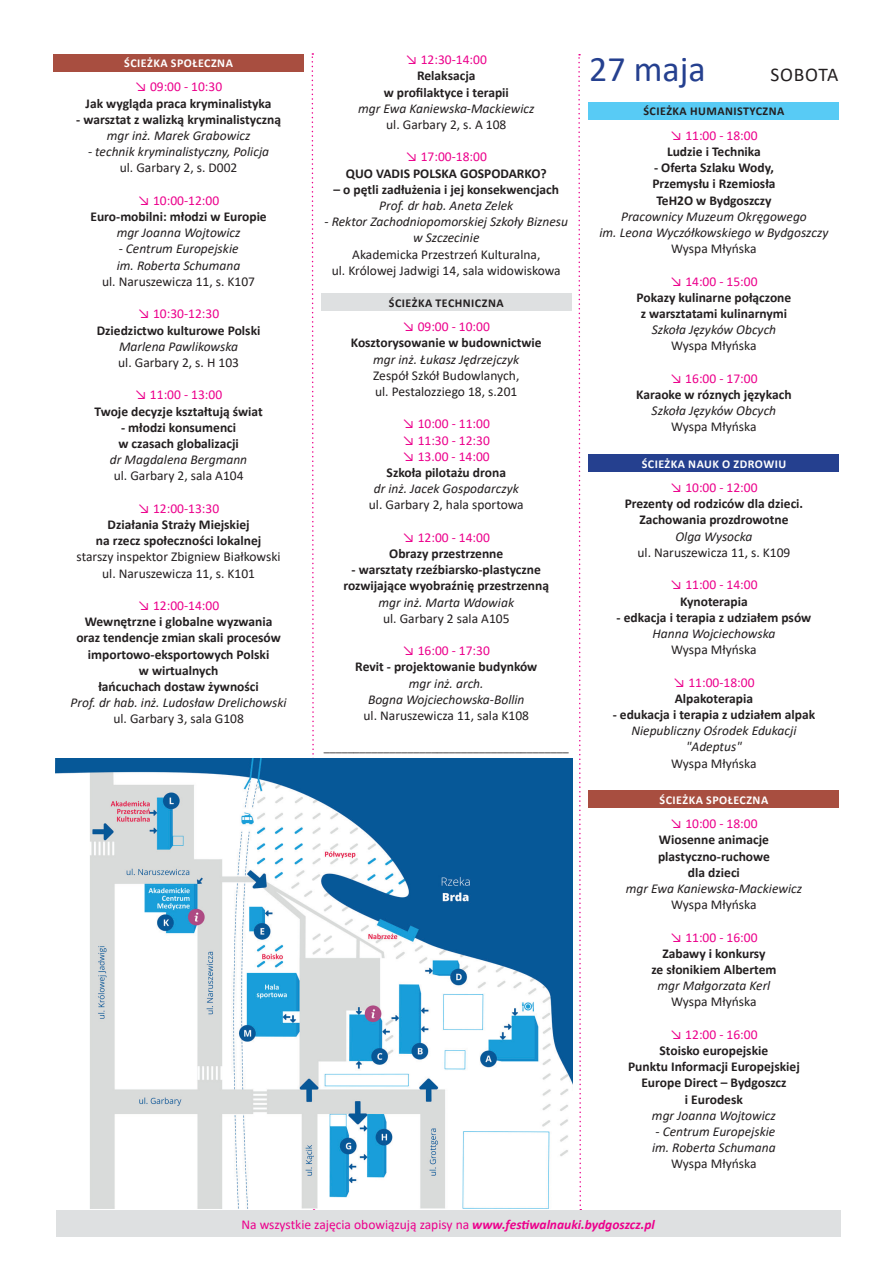
<style>
.page{position:relative;width:893px;height:1263px;background:#fff}
.page>*{position:absolute;margin:0;border:0;box-sizing:border-box;transform-origin:0 0}
.t1{font:36px "Calibri";color:#25408f}
.t2{font:19.5px "Calibri";letter-spacing:.04em;color:#231f20}
.t3{font:700 13.5px/16.2px "Calibri";color:#231f20;text-align:center}
.t4{font:italic 13.5px/16.2px "Calibri";color:#231f20;text-align:center}
.t5{font:13.5px/16.2px "Calibri";color:#231f20;text-align:center}
.t6{font:13.5px/16.2px "Calibri";color:#ec008c;text-align:justify}
.t7{font:700 12px "Calibri";letter-spacing:.04em;color:#fff}
.t8{font:12px "Calibri";color:#231f20}
.t9{font:700 12px "Calibri";letter-spacing:.04em;color:#231f20}
.s1{font-weight:700;font-style:italic}
</style>
<div class="page">
<div style="left:53px;top:54px;width:251px;height:17px;background:#a84e40"></div>
<div style="left:321px;top:294px;width:251px;height:17px;background:#dee0e1"></div>
<div style="left:588px;top:102px;width:251px;height:17px;background:#58cbf5"></div>
<div style="left:588px;top:455px;width:251px;height:17px;background:#25408f"></div>
<div style="left:588px;top:791px;width:251px;height:17px;background:#a84e40"></div>
<svg style="left:311px;top:53px;width:4px;height:1157px"></svg>
<svg style="left:578px;top:54px;width:4px;height:1156px"></svg>
<img style="left:56px;top:758px;width:517px;height:451px">
<div style="left:56px;top:1210px;width:785px;height:27px;background:#dee0e1"></div>
<p class="t7" style="left:124px;top:55px;width:110px">ścieżka SPOŁECZNA</p>
<p class="t6" style="left:135px;top:79px;width:89px">↘ 09:00 - 10:30</p>
<p class="t3" style="left:86px;top:95px;width:187px">Jak wygląda praca kryminalistyka</p>
<p class="t3" style="left:76px;top:111px;width:206px">- warsztat z walizką kryminalistyczną</p>
<p class="t4" style="left:107px;top:127px;width:145px">mgr inż. Marek Grabowicz</p>
<p class="t4" style="left:88px;top:143px;width:183px">- technik kryminalistyczny, Policja</p>
<p class="t5" style="left:120px;top:160px;width:119px">ul. Garbary 2, s. D002</p>
<p class="t6" style="left:138px;top:192px;width:83px">↘ 10:00-12:00</p>
<p class="t3" style="left:90px;top:208px;width:178px">Euro-mobilni: młodzi w Europie</p>
<p class="t4" style="left:117px;top:224px;width:125px">mgr Joanna Wojtowicz</p>
<p class="t4" style="left:117px;top:240px;width:125px;text-align:left">- Centrum Europejskie im. Roberta Schumana</p>
<p class="t5" style="left:102px;top:273px;width:154px">ul. Naruszewicza 11, s. K107</p>
<p class="t6" style="left:138px;top:305px;width:83px">↘ 10:30-12:30</p>
<p class="t3" style="left:97px;top:322px;width:165px">Dziedzictwo kulturowe Polski</p>
<p class="t4" style="left:119px;top:337px;width:121px">Marlena Pawlikowska</p>
<p class="t5" style="left:118px;top:354px;width:122px">ul. Garbary 2, s. H 103</p>
<p class="t6" style="left:135px;top:386px;width:89px">↘ 11:00 - 13:00</p>
<p class="t3" style="left:94px;top:403px;width:170px">Twoje decyzje kształtują świat</p>
<p class="t3" style="left:118px;top:419px;width:122px;text-align:left">- młodzi konsumenci w czasach globalizacji</p>
<p class="t4" style="left:110px;top:451px;width:139px">dr Magdalena Bergmann</p>
<p class="t5" style="left:114px;top:467px;width:131px">ul. Garbary 2, sala A104</p>
<p class="t6" style="left:138px;top:500px;width:83px">↘ 12:00-13:30</p>
<p class="t3" style="left:96px;top:516px;width:167px">Działania Straży Miejskiej<br>na rzecz społeczności lokalnej</p>
<p class="t5" style="left:77px;top:548px;width:206px">starszy inspektor Zbigniew Białkowski ul. Naruszewicza 11, s. K101</p>
<p class="t6" style="left:138px;top:597px;width:83px">↘ 12:00-14:00</p>
<p class="t3" style="left:76px;top:613px;width:206px">Wewnętrzne i globalne wyzwania oraz tendencje zmian skali procesów importowo-eksportowych Polski<br>w wirtualnych<br>łańcuchach dostaw żywności</p>
<p class="t4" style="left:71px;top:694px;width:218px">Prof. dr hab. inż. Ludosław Drelichowski</p>
<p class="t5" style="left:113px;top:710px;width:132px">ul. Garbary 3, sala G108</p>
<p class="t6" style="left:406px;top:51px;width:83px">↘ 12:30-14:00</p>
<p class="t3" style="left:384px;top:68px;width:127px">Relaksacja<br>w profilaktyce i terapii</p>
<p class="t4" style="left:358px;top:100px;width:178px">mgr Ewa Kaniewska-Mackiewicz</p>
<p class="t5" style="left:386px;top:116px;width:122px">ul. Garbary 2, s. A 108</p>
<p class="t6" style="left:406px;top:148px;width:83px">↘ 17:00-18:00</p>
<p class="t3" style="left:346px;top:165px;width:202px">QUO VADIS POLSKA GOSPODARKO?</p>
<p class="t3" style="left:334px;top:181px;width:227px">– o pętli zadłużenia i jej konsekwencjach</p>
<p class="t4" style="left:379px;top:197px;width:136px">Prof. dr hab. Aneta Zelek</p>
<p class="t4" style="left:325px;top:213px;width:245px">- Rektor Zachodniopomorskiej Szkoły Biznesu w Szczecinie</p>
<p class="t5" style="left:332px;top:246px;width:230px">Akademicka Przestrzeń Kulturalna,<br>ul. Królowej Jadwigi 14, sala widowiskowa</p>
<p class="t9" style="left:389px;top:294px;width:116px">ścieżka TECH NICZNA</p>
<p class="t6" style="left:403px;top:318px;width:89px">↘ 09:00 - 10:00</p>
<p class="t3" style="left:351px;top:335px;width:192px">Kosztorysowanie w budownictwie</p>
<p class="t4" style="left:373px;top:350px;width:148px">mgr inż. Łukasz Jędrzejczyk</p>
<p class="t5" style="left:373px;top:367px;width:148px;text-align:left">Zespół Szkół Budowlanych, ul. Pestalozziego 18, s.201</p>
<p class="t6" style="left:403px;top:415px;width:89px">↘ 10:00 - 11:00 ↘ 11:30 - 12:30 ↘ 13.00 - 14:00</p>
<p class="t3" style="left:387px;top:464px;width:121px">Szkoła pilotażu drona</p>
<p class="t4" style="left:374px;top:480px;width:147px">dr inż. Jacek Gospodarczyk</p>
<p class="t5" style="left:369px;top:496px;width:156px">ul. Garbary 2, hala sportowa</p>
<p class="t6" style="left:403px;top:529px;width:89px">↘ 12:00 - 14:00</p>
<p class="t3" style="left:389px;top:545px;width:116px">Obrazy przestrzenne</p>
<p class="t3" style="left:343px;top:561px;width:207px">- warsztaty rzeźbiarsko-plastyczne rozwijające wyobraźnię przestrzenną</p>
<p class="t4" style="left:378px;top:593px;width:137px">mgr inż. Marta Wdowiak</p>
<p class="t5" style="left:383px;top:610px;width:128px">ul. Garbary 2 sala A105</p>
<p class="t6" style="left:403px;top:642px;width:89px">↘ 16:00 - 17:30</p>
<p class="t3" style="left:355px;top:659px;width:184px">Revit - projektowanie budynków</p>
<p class="t4" style="left:368px;top:674px;width:158px">mgr inż. arch.<br>Bogna Wojciechowska-Bollin</p>
<p class="t5" style="left:363px;top:707px;width:167px">ul. Naruszewicza 11, sala K108</p>
<p class="t8" style="left:324px;top:738px;width:247px">_________________________________________</p>
<h1 class="t1" style="left:589px;top:44px;width:118px">27 maja</h1>
<h2 class="t2" style="left:770px;top:61px;width:69px">SOBOTA</h2>
<p class="t9" style="left:643px;top:103px;width:142px">ścieżka humanistyczna</p>
<p class="t6" style="left:670px;top:127px;width:89px">↘ 11:00 - 18:00</p>
<p class="t3" style="left:667px;top:143px;width:95px">Ludzie i Technika</p>
<p class="t3" style="left:652px;top:159px;width:125px;text-align:left">- Oferta Szlaku Wody,<br>Przemysłu i Rzemiosła<br>TeH2O w Bydgoszczy</p>
<p class="t4" style="left:599px;top:208px;width:230px">Pracownicy Muzeum Okręgowego<br>im. Leona Wyczółkowskiego w Bydgoszczy</p>
<p class="t5" style="left:671px;top:240px;width:87px">Wyspa Młyńska</p>
<p class="t6" style="left:670px;top:273px;width:89px">↘ 14:00 - 15:00</p>
<p class="t3" style="left:637px;top:289px;width:156px">Pokazy kulinarne połączone z warsztatami kulinarnymi</p>
<p class="t4" style="left:652px;top:321px;width:126px">Szkoła Języków Obcych</p>
<p class="t5" style="left:671px;top:337px;width:87px">Wyspa Młyńska</p>
<p class="t6" style="left:670px;top:370px;width:89px">↘ 16:00 - 17:00</p>
<p class="t3" style="left:636px;top:386px;width:157px">Karaoke w róznych językach</p>
<p class="t4" style="left:652px;top:402px;width:126px">Szkoła Języków Obcych</p>
<p class="t5" style="left:671px;top:418px;width:87px">Wyspa Młyńska</p>
<p class="t7" style="left:642px;top:455px;width:139px">ścieżka NAU K O ZDROWIU</p>
<p class="t6" style="left:670px;top:479px;width:89px">↘ 10:00 - 12:00</p>
<p class="t3" style="left:625px;top:495px;width:180px">Prezenty od rodziców dla dzieci.<br>Zachowania prozdrowotne</p>
<p class="t4" style="left:675px;top:527px;width:79px">Olga Wysocka</p>
<p class="t5" style="left:637px;top:544px;width:154px">ul. Naruszewicza 11, s. K109</p>
<p class="t6" style="left:670px;top:576px;width:89px">↘ 11:00 - 14:00</p>
<p class="t3" style="left:680px;top:593px;width:69px">Kynoterapia</p>
<p class="t3" style="left:617px;top:609px;width:196px">- edkacja i terapia z udziałem psów</p>
<p class="t4" style="left:652px;top:625px;width:124px">Hanna Wojciechowska</p>
<p class="t5" style="left:671px;top:641px;width:87px">Wyspa Młyńska</p>
<p class="t6" style="left:673px;top:674px;width:83px">↘ 11:00-18:00</p>
<p class="t3" style="left:675px;top:690px;width:80px">Alpakoterapia</p>
<p class="t3" style="left:613px;top:706px;width:204px">- edukacja i terapia z udziałem alpak</p>
<p class="t4" style="left:631px;top:722px;width:167px">Niepubliczny Ośrodek Edukacji "Adeptus"</p>
<p class="t5" style="left:671px;top:755px;width:87px">Wyspa Młyńska</p>
<p class="t7" style="left:660px;top:791px;width:110px">ścieżka SPOŁECZNA</p>
<p class="t6" style="left:670px;top:815px;width:89px">↘ 10:00 - 18:00</p>
<p class="t3" style="left:658px;top:831px;width:113px">Wiosenne animacje plastyczno-ruchowe dla dzieci</p>
<p class="t4" style="left:626px;top:880px;width:178px">mgr Ewa Kaniewska-Mackiewicz</p>
<p class="t5" style="left:671px;top:896px;width:87px">Wyspa Młyńska</p>
<p class="t6" style="left:670px;top:929px;width:89px">↘ 11:00 - 16:00</p>
<p class="t3" style="left:651px;top:945px;width:126px">Zabawy i konkursy<br>ze słonikiem Albertem</p>
<p class="t4" style="left:657px;top:977px;width:114px">mgr Małgorzata Kerl</p>
<p class="t5" style="left:671px;top:993px;width:87px">Wyspa Młyńska</p>
<p class="t6" style="left:670px;top:1026px;width:89px">↘ 12:00 - 16:00</p>
<p class="t3" style="left:628px;top:1042px;width:173px">Stoisko europejskie<br>Punktu Informacji Europejskiej<br>Europe Direct – Bydgoszcz<br>i Eurodesk</p>
<p class="t4" style="left:652px;top:1106px;width:125px">mgr Joanna Wojtowicz</p>
<p class="t4" style="left:652px;top:1123px;width:125px;text-align:left">- Centrum Europejskie im. Roberta Schumana</p>
<p class="t5" style="left:671px;top:1155px;width:87px">Wyspa Młyńska</p>
<p class="t6" style="left:242px;top:1216px;width:415px">Na wszystkie zajęcia obowiązują zapisy na <span class="s1">www.festiwalnauki.bydgoszcz.pl</span></p>
</div>
